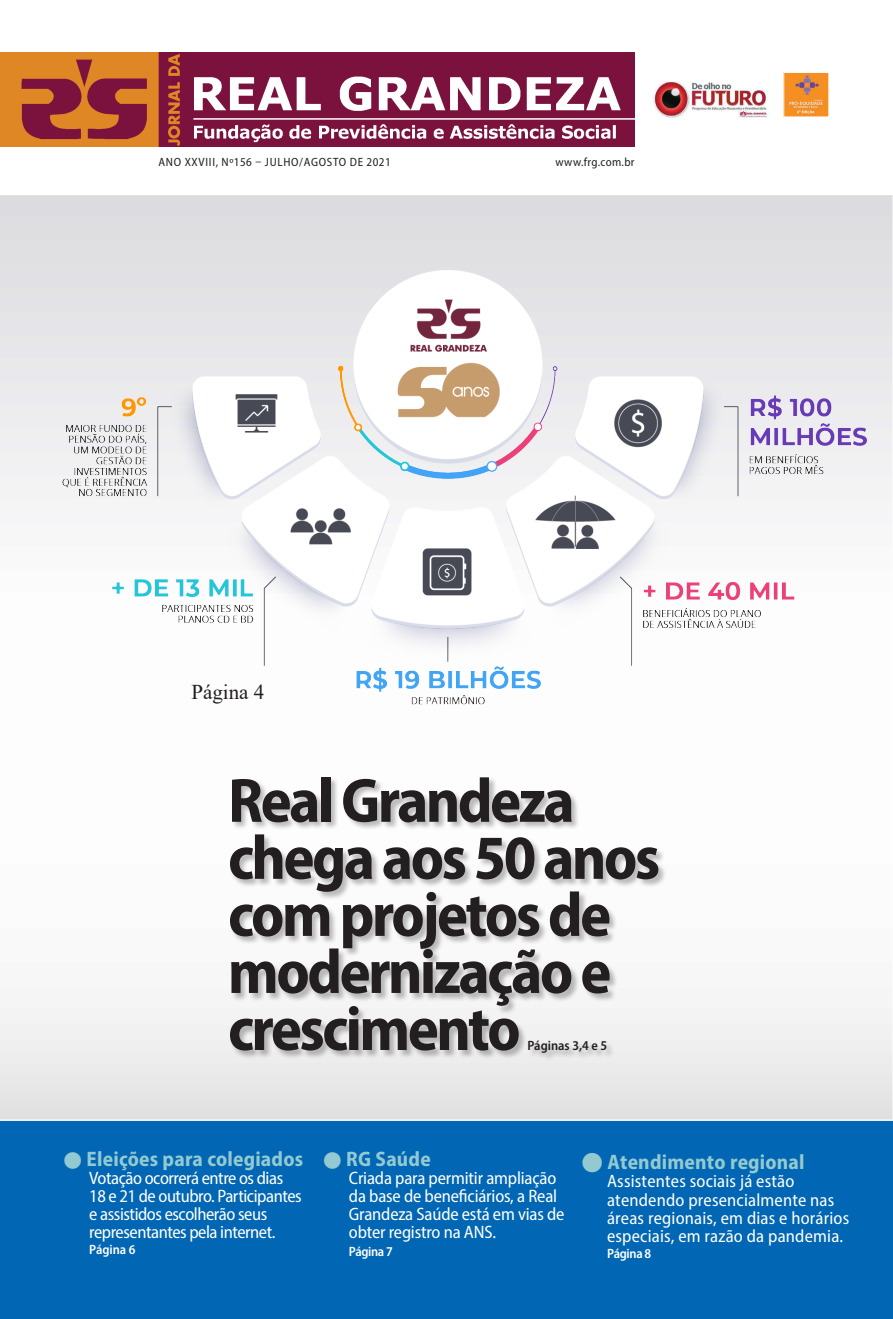
<style>
.page{position:relative;width:893px;height:1319px;background:#fff}
.page>*{position:absolute;margin:0;border:0;box-sizing:border-box;transform-origin:0 0}
._1_TITULO{font:700 semi-condensed 63px/57px "Myriad Pro";letter-spacing:-.04em;color:#231f20}
._1PÉ_DA_CAPA{font:700 semi-condensed 21px "Myriad Pro";letter-spacing:.01em;color:#93cad1}
.t1{font:21px "Times New Roman";color:#231f20}
._1PÉ_DA_CAPA-2{font:semi-condensed 18px/18px "Myriad Pro";letter-spacing:-.01em;color:#fff}
._1PÉ_DA_CAPA-3{font:semi-condensed 18px/18.3px "Myriad Pro";letter-spacing:.01em;color:#fff}
._1PÉ_DA_CAPA-4{font:600 semi-condensed 13.5px "Myriad Pro";letter-spacing:-.025em;color:#fff}
._1_TITULO-2{font:600 semi-condensed 13.5px "Myriad Pro";color:#231f20}
._1_CREDITOS{font:semi-condensed 12px "Myriad Pro";letter-spacing:.05em;color:#231f20}
._1_CREDITOS-2{font:semi-condensed 12px "Myriad Pro";letter-spacing:.03em;color:#231f20}
</style>
<div class="page">
<div style="left:0;top:1121px;width:893px;height:197px;background:#0166b3"></div>
<img style="left:0;top:52px;width:635px;height:95px">
<img style="left:785px;top:74px;width:42px;height:41px">
<img style="left:653px;top:81px;width:114px;height:36px">
<div style="left:229px;top:776px;width:438px;height:284px;background:#231f20;opacity:.3"></div>
<img style="left:59px;top:270px;width:808px;height:435px">
<p class="_1_CREDITOS" style="left:158px;top:154px;width:234px">ANO XXVIII, Nº156 – JULHO/AGOSTO DE 2021</p>
<p class="_1_CREDITOS-2" style="left:555px;top:154px;width:81px">www.frg.com.br</p>
<p class="t1" style="left:191px;top:677px;width:74px">Página 4</p>
<p class="_1_TITULO" style="left:228px;top:770px;width:434px">Real Grandeza chega aos 50 anos com projetos de modernização e crescimento</p>
<p class="_1_TITULO-2" style="left:528px;top:1036px;width:81px">Páginas 3,4 e 5</p>
<p class="_1PÉ_DA_CAPA" style="left:64px;top:1145px;width:241px">● Eleições para colegiados</p>
<p class="_1PÉ_DA_CAPA-2" style="left:89px;top:1168px;width:214px">Votação ocorrerá entre os dias<br>18 e 21 de outubro. Participantes e assistidos escolherão seus representantes pela internet.</p>
<p class="_1PÉ_DA_CAPA-4" style="left:89px;top:1241px;width:48px">Página 6</p>
<p class="_1PÉ_DA_CAPA" style="left:323px;top:1145px;width:109px">● RG Saúde</p>
<p class="_1PÉ_DA_CAPA-2" style="left:349px;top:1168px;width:217px">Criada para permitir ampliação da base de beneficiários, a Real<br>Grandeza Saúde está em vias de obter registro na ANS.</p>
<p class="_1PÉ_DA_CAPA-4" style="left:349px;top:1242px;width:45px">Página 7</p>
<p class="_1PÉ_DA_CAPA" style="left:582px;top:1148px;width:224px">● Atendimento regional</p>
<p class="_1PÉ_DA_CAPA-3" style="left:607px;top:1171px;width:244px">Assistentes sociais já estão atendendo presencialmente nas áreas regionais, em dias e horários especiais, em razão da pandemia.</p>
<p class="_1PÉ_DA_CAPA-4" style="left:607px;top:1244px;width:46px">Página 8</p>
</div>
